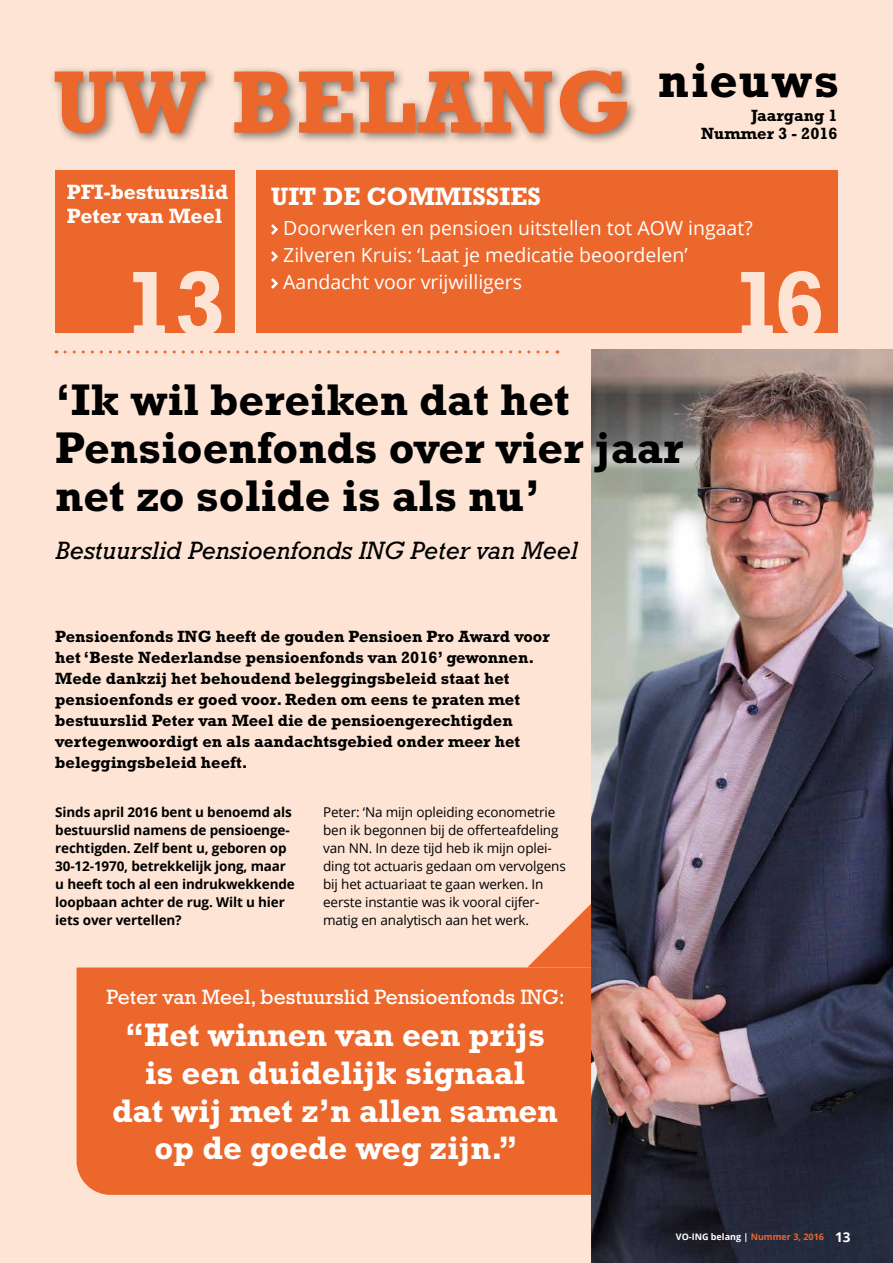
<style>
.page{position:relative;width:893px;height:1263px;background:#fde4d4}
.page>*{position:absolute;margin:0;border:0;box-sizing:border-box;transform-origin:0 0}
.t1{font:700 93.45px "Rockwell";color:#fde4d4}
.t2{font:700 90px "Rockwell";letter-spacing:.02em;color:#ec672c}
.t3{font:700 49.5px "Rockwell";letter-spacing:.03em;color:#000}
.t4{font:700 45px/48px "Rockwell";color:#000}
.t5{font:700 33px/37.7px "Rockwell";color:#fff;text-align:center}
.t6{font:italic 25.5px "Rockwell";color:#000}
.t7{font:700 25.5px "Rockwell";color:#fff}
.t8{font:21px "Rockwell";color:#fff}
.t9{font:700 21px/24px "Rockwell";color:#fff}
.t10{font:19.5px/27px "Open Sans";color:#fff}
.t11{font:700 16.5px/21px "Rockwell";color:#000;text-align:right}
.t12{font:13.5px/18px "Open Sans";letter-spacing:-.01em;color:#000}
.t13{font:700 13.5px/18px "Open Sans";letter-spacing:-.01em;color:#000}
.t14{font:700 9px "Open Sans";color:#fff}
.s1{color:#ec672c}
.s2{color:#1e2b51}
.s3{font-size:13.5px}
</style>
<div class="page">
<div style="left:55px;top:170px;width:180px;height:163px;background:#ec672c"></div>
<div style="left:256px;top:170px;width:582px;height:163px;background:#ec672c"></div>
<svg style="left:271px;top:224px;width:7px;height:11px"></svg>
<svg style="left:271px;top:251px;width:7px;height:11px"></svg>
<svg style="left:271px;top:278px;width:7px;height:11px"></svg>
<div style="left:48px;top:64px;width:591px;height:82px;background:#000;opacity:.5"></div>
<svg style="left:65px;top:350px;width:493px;height:3px"></svg>
<img style="left:591px;top:350px;width:302px;height:913px">
<div style="left:77px;top:967px;width:514px;height:228px;background:#ec672c"></div>
<svg style="left:528px;top:904px;width:63px;height:63px"></svg>
<h2 class="t2" style="left:53px;top:49px;width:579px">UW BELANG</h2>
<h3 class="t3" style="left:658px;top:51px;width:183px">nieuws</h3>
<p class="t11" style="left:701px;top:106px;width:138px;line-height:18px">Jaargang 1<br>Nummer 3 - 2016</p>
<p class="t9" style="left:67px;top:180px;width:163px">PFI-bestuurslid<br>Peter van Meel</p>
<h3 class="t7" style="left:271px;top:181px;width:271px">UIT DE COMMISSIES</h3>
<p class="t10" style="left:283px;top:214px;width:471px">Doorwerken en pensioen uitstellen tot AOW ingaat?<br>Zilveren Kruis: ‘Laat je medicatie beoordelen’<br>Aandacht voor vrijwilligers</p>
<h1 class="t1" style="left:123px;top:249px;width:104px">13</h1>
<h1 class="t1" style="left:731px;top:249px;width:96px">16</h1>
<h3 class="t4" style="left:55px;top:375px;width:629px">‘Ik wil bereiken dat het<br>Pensioenfonds over vier jaar net zo solide is als nu’</h3>
<h3 class="t6" style="left:55px;top:536px;width:524px">Bestuurslid Pensioenfonds ING Peter van Meel</h3>
<p class="t11" style="left:55px;top:626px;width:496px;text-align:left">Pensioenfonds ING heeft de gouden Pensioen Pro Award voor het ‘Beste Nederlandse pensioenfonds van 2016’ gewonnen.<br>Mede dankzij het behoudend beleggingsbeleid staat het pensioenfonds er goed voor. Reden om eens te praten met bestuurslid Peter van Meel die de pensioengerechtigden vertegenwoordigt en als aandachtsgebied onder meer het beleggingsbeleid heeft.</p>
<p class="t13" style="left:55px;top:802px;width:241px">Sinds april 2016 bent u benoemd als bestuurslid namens de pensioenge&shy;rechtigden. Zelf bent u, geboren op 30-12-1970, betrekkelijk jong, maar u heeft toch al een indrukwekkende loopbaan achter de rug. Wilt u hier iets over vertellen?</p>
<p class="t12" style="left:323px;top:802px;width:244px">Peter: ‘Na mijn opleiding econometrie ben ik begonnen bij de offerteafdeling van NN. In deze tijd heb ik mijn oplei&shy;ding tot actuaris gedaan om vervolgens bij het actuariaat te gaan werken. In eerste instantie was ik vooral cijfer&shy;matig en analytisch aan het werk.</p>
<p class="t8" style="left:107px;top:984px;width:460px">Peter van Meel, bestuurslid Pensioenfonds ING:</p>
<h3 class="t5" style="left:112px;top:1016px;width:447px">“Het winnen van een prijs is een duidelijk signaal<br>dat wij met z’n allen samen op de goede weg zijn.”</h3>
<p class="t14" style="left:676px;top:1231px;width:176px">VO-ING belang | <span class="s1">Nummer 3, 2016</span> <span class="s2">|</span> <span class="s3">13</span></p>
</div>
